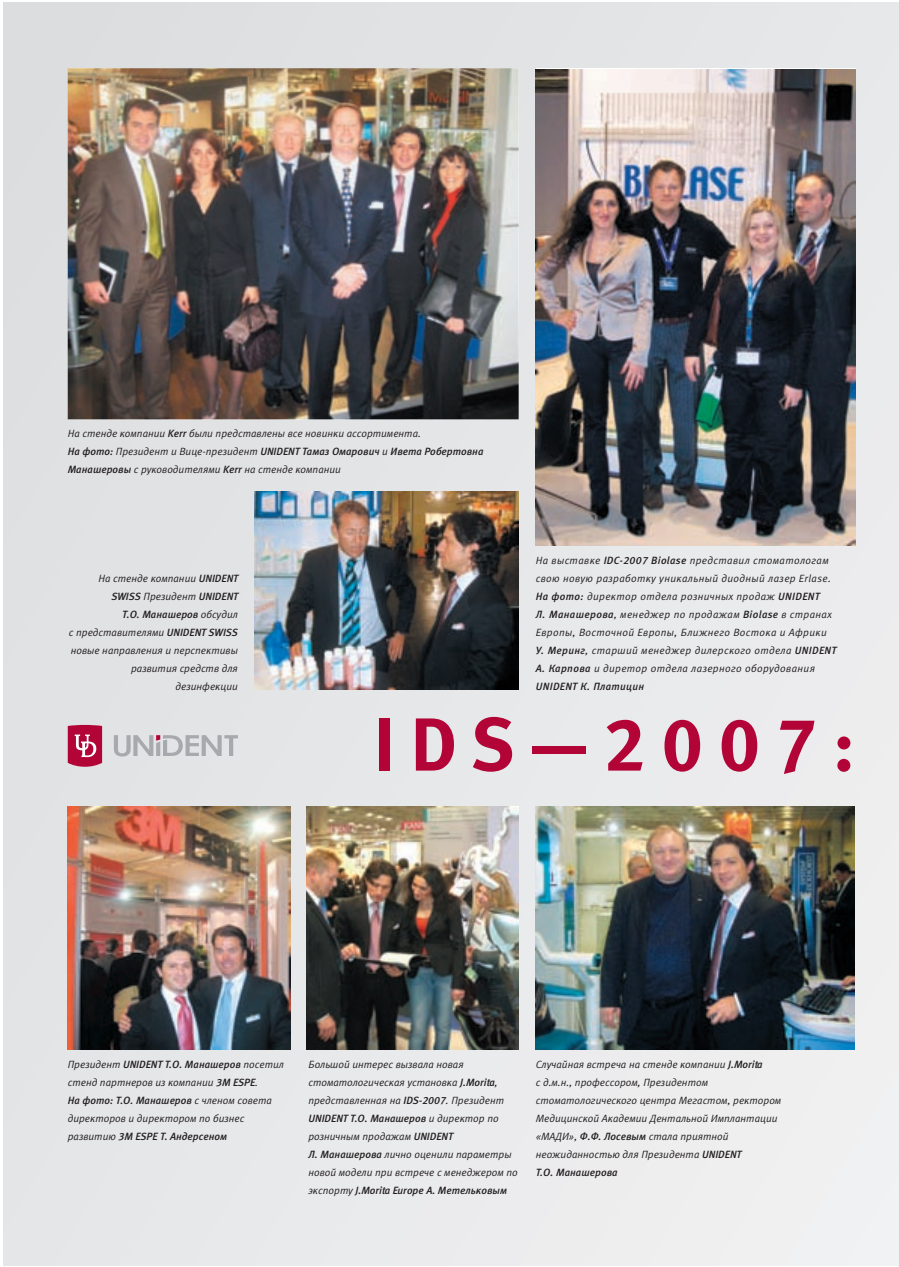
<style>
.page{position:relative;width:899px;height:1267px;background:#fff}
.page>*{position:absolute;margin:0;border:0;box-sizing:border-box;transform-origin:0 0}
.t1{font:75px "Meta Bold Caps LFC";letter-spacing:.2em;color:#b30437}
.t2{font:italic 10.5px/18px "Meta Normal LFC";color:#231f20}
.t3{font:italic 10.5px/18px "Meta Normal LFC";letter-spacing:.035em;color:#231f20}
.t4{font:italic 10.5px/18px "Meta Medium LFC";color:#231f20;text-align:right}
.t5{font:italic 10.5px "Meta Medium LFC";letter-spacing:.035em;color:#231f20}
.s1{font-family:"Meta Medium LFC"}
.s2{font-family:"Meta Normal LFC"}
</style>
<div class="page">
<img style="left:3px;top:2px;width:895px;height:1264px">
<p class="t2" style="left:68px;top:426px;width:355px">На стенде компании <span class="s1">Kerr</span> были представлены все новинки ассортимента.</p>
<p class="t4" style="left:68px;top:444px;width:417px">На фото: <span class="s2">Президент и Вице-президент</span> UNIDENT Тамаз Омарович <span class="s2">и</span> Ивета Робертовна</p>
<p class="t2" style="left:68px;top:462px;width:275px"><span class="s1">Манашеровы</span> с руководителями <span class="s1">Kerr</span> на стенде компании</p>
<p class="t2" style="left:99px;top:570px;width:141px">На стенде компании <span class="s1">UNIDENT</span></p>
<p class="t4" style="left:111px;top:588px;width:128px">SWISS <span class="s2">Президент</span> UNIDENT<br>Т.О. Манашеров <span class="s2">обсудил</span></p>
<p class="t2" style="left:69px;top:624px;width:170px;text-align:right">с представителями <span class="s1">UNIDENT SWISS </span>новые направления и перспективы развития средств для дезинфекции</p>
<p class="t3" style="left:535px;top:552px;width:302px">На выставке <span class="s1">IDC-2007 Biolase</span> представил стоматологам свою новую разработку уникальный диодный лазер Erlase.<br><span class="s1">На фото:</span> директор отдела розничных продаж <span class="s1">UNIDENT<br>Л. Манашерова</span>, менеджер по продажам <span class="s1">Biolase</span> в странах Европы, Восточной Европы, Ближнего Востока и Африки <span class="s1">У. Меринг</span>, старший менеджер дилерского отдела <span class="s1">UNIDENT А. Карпова</span> и диретор отдела лазерного оборудования</p>
<p class="t5" style="left:535px;top:682px;width:110px">UNIDENT К. Платицин</p>
<h1 class="t1" style="left:374px;top:718px;width:482px">IDS—2007:</h1>
<p class="t4" style="left:68px;top:1056px;width:218px"><span class="s2">Президент</span> UNIDENT Т.О. Манашеров <span class="s2">посетил</span></p>
<p class="t2" style="left:68px;top:1074px;width:192px">стенд партнеров из компании <span class="s1">3М ESPE</span>.</p>
<p class="t4" style="left:68px;top:1092px;width:206px">На фото: Т.О. Манашеров <span class="s2">с членом совета</span></p>
<p class="t2" style="left:68px;top:1110px;width:178px">директоров и директором по бизнес</p>
<p class="t4" style="left:68px;top:1128px;width:161px"><span class="s2">развитию</span> 3М ESPE Т. Андерсеном</p>
<p class="t2" style="left:308px;top:1056px;width:197px">Большой интерес вызвала новая стоматологическая установка <span class="s1">J.Morita</span>, представленная на <span class="s1">IDS-2007</span>. Президент</p>
<p class="t4" style="left:308px;top:1110px;width:192px">UNIDENT Т.О. Манашеров <span class="s2">и директор по</span></p>
<p class="t2" style="left:308px;top:1128px;width:211px">розничным продажам <span class="s1">UNIDENT<br>Л. Манашерова</span> лично оценили параметры новой модели при встрече с менеджером по</p>
<p class="t4" style="left:308px;top:1182px;width:200px"><span class="s2">экспорту</span> J.Morita Europe А. Метельковым</p>
<p class="t2" style="left:535px;top:1056px;width:247px">Случайная встреча на стенде компании <span class="s1">J.Morita<br></span>с д.м.н., профессором, Президентом стоматологического центра Мегастом, ректором Медицинской Академии Дентальной Имплантации «МАДИ», <span class="s1">Ф.Ф. Лосевым</span> стала приятной неожиданностью для Президента <span class="s1">UNIDENT</span></p>
<p class="t4" style="left:535px;top:1164px;width:83px">Т.О. Манашерова</p>
</div>
